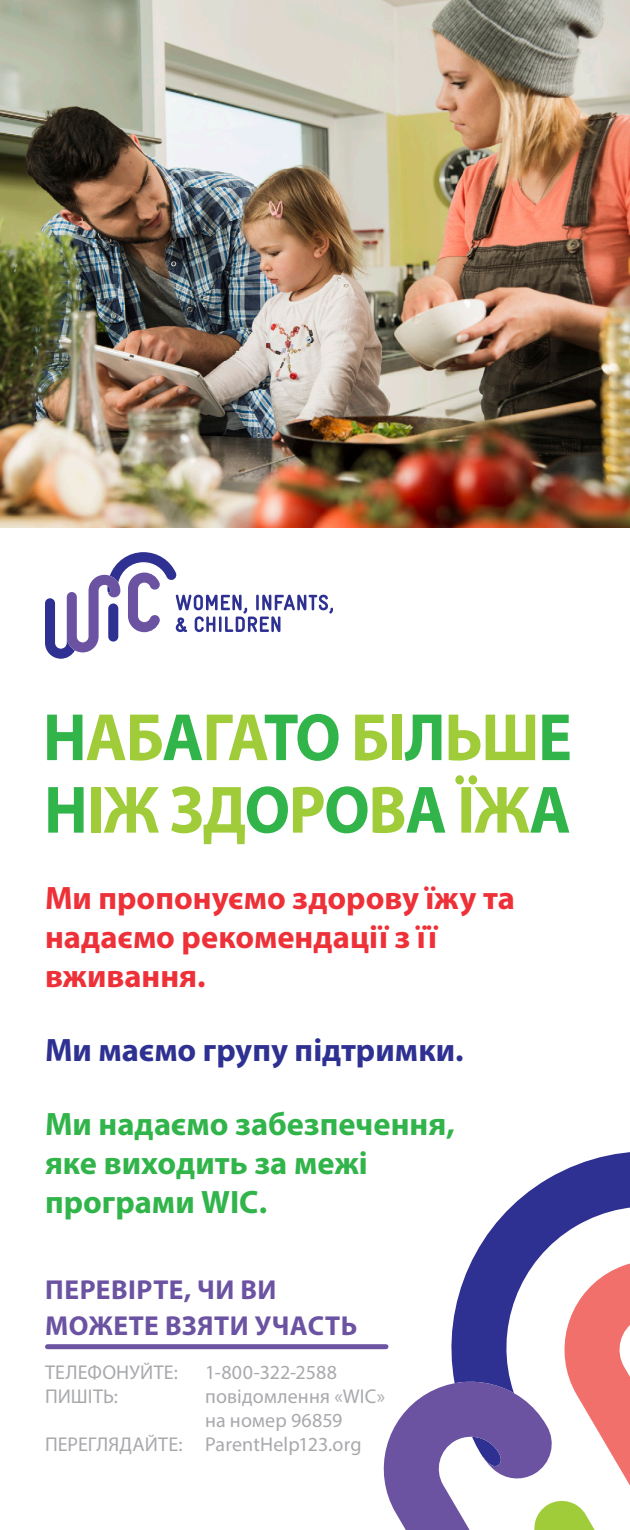
<style>
.page{position:relative;width:630px;height:1530px;background:#fff}
.page>*{position:absolute;margin:0;border:0;box-sizing:border-box;transform-origin:0 0}
.bullet{font:700 67.5px/72.5px "Myriad Pro";letter-spacing:-.02em;color:#a1cc3a;scale:.94 1}
.t1{font:700 32.5px/39px "Myriad Pro";color:#ee3038}
.t2{font:700 32.5px/39px "Myriad Pro";color:#31b44a}
.t3{font:700 32.5px "Myriad Pro";color:#2e3092}
.t4{font:700 27.5px/36px "Myriad Pro";letter-spacing:.015em;color:#6b53a2}
.t5{font:20px/24px "Myriad Pro";letter-spacing:.01em;color:#a8a9ad}
.s1{color:#31b44a}
</style>
<div class="page">
<svg style="left:557px;top:1470px;width:73px;height:60px"></svg>
<svg style="left:451px;top:1152px;width:179px;height:318px"></svg>
<svg style="left:383px;top:1369px;width:174px;height:161px;fill:#6b53a2"></svg>
<svg style="left:45px;top:552px;width:288px;height:107px"></svg>
<img style="left:0;top:0;width:630px;height:528px">
<div style="left:48px;top:1344px;width:338px;height:5px;background:#6b54a2"></div>
<p class="bullet" style="left:43px;top:699px;width:564px"><span class="s1">Н</span>АБ<span class="s1">А</span>ГА<span class="s1">ТО</span> БІ<span class="s1">Л</span>ЬШ<span class="s1">Е<br>Н</span>ІЖ ЗД<span class="s1">О</span>Р<span class="s1">О</span>В<span class="s1">А</span> ЇЖ<span class="s1">А</span></p>
<p class="t1" style="left:45px;top:878px;width:472px">Ми пропонуємо здорову їжу та надаємо рекомендації з її вживання.</p>
<p class="t3" style="left:45px;top:1029px;width:420px">Ми маємо групу підтримки.</p>
<p class="t2" style="left:45px;top:1104px;width:411px">Ми надаємо забезпечення, яке виходить за межі програми WIC.</p>
<p class="t4" style="left:45px;top:1271px;width:313px">ПЕРЕВІРТЕ, ЧИ ВИ<br>МОЖЕТЕ ВЗЯТИ УЧАСТЬ</p>
<p class="t5" style="left:45px;top:1360px;width:135px">ТЕЛЕФОНУЙТЕ:</p>
<p class="t5" style="left:205px;top:1360px;width:133px">1-800-322-2588</p>
<p class="t5" style="left:45px;top:1384px;width:75px">ПИШІТЬ:</p>
<p class="t5" style="left:205px;top:1384px;width:182px">повідомлення «WIC» на номер 96859</p>
<p class="t5" style="left:45px;top:1432px;width:318px">ПЕРЕГЛЯДАЙТЕ: ParentHelp123.org</p>
</div>
